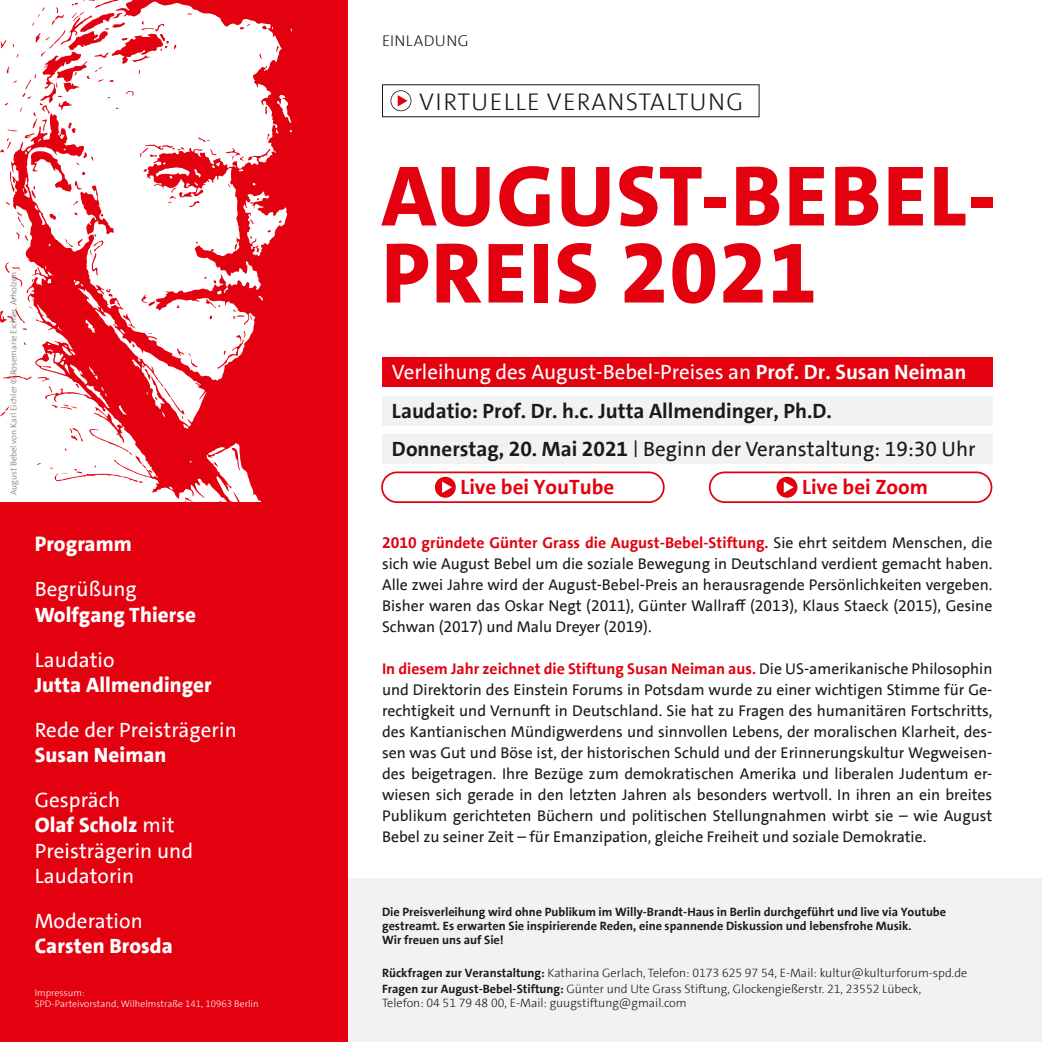
<style>
.page{position:relative;width:1042px;height:1042px;background:#fff}
.page>*{position:absolute;margin:0;border:0;box-sizing:border-box;transform-origin:0 0}
.t1{font:800 86.62px/77px "SPD The Sans";letter-spacing:.02em;color:#e3000f}
.t2{font:300 24.5px "SPD The Sans";letter-spacing:.05em;color:#1a1a18}
.t3{font:21px/25.2px "SPD The Sans";letter-spacing:.005em;color:#fff}
.t4{font:21px/38.1px "SPD The Sans";color:#1a1a18}
.t5{font:800 21px "SPD The Sans";letter-spacing:.005em;color:#fff}
.t6{font:700 21px "SPD The Sans";color:#1a1a18}
.t7{font:700 21px "SPD The Sans";color:#e3000f}
.t8{font:15.75px/21px "SPD The Sans";color:#1a1a18;text-align:justify}
.t9{font:300 15.75px "SPD The Sans";letter-spacing:.025em;color:#1a1a18}
.t10{font:300 12.25px/16.4px "SPD The Sans";color:#1a1a18}
.t11{font:700 12.25px/14px "SPD The Sans";color:#1a1a18}
.t12{font:300 9.62px/11.5px "SPD The Sans";letter-spacing:.005em;color:#fff}
.t13{font:300 8.75px "SPD The Sans";color:#6f6f6e}
.s1{font-weight:800}
.s2{font-weight:700}
.s3{font-size:16.8px}
.s4{font-weight:700;color:#e3000f}
</style>
<div class="page">
<svg style="left:37px;top:0;width:310px;height:502px;background:#e6212e"></svg>
<svg style="left:232px;top:448px;width:8px;height:22px"></svg>
<svg style="left:233px;top:491px;width:7px;height:11px"></svg>
<svg style="left:214px;top:462px;width:4px;height:5px"></svg>
<svg style="left:184px;top:497px;width:9px;height:5px"></svg>
<svg style="left:50px;top:428px;width:96px;height:55px"></svg>
<svg style="left:0;top:0;width:282px;height:419px"></svg>
<div style="left:346px;top:878px;width:696px;height:164px;background:#f2f2f2"></div>
<div style="left:0;top:502px;width:347px;height:540px;background:#e3000f"></div>
<div style="left:382px;top:396px;width:610px;height:29px;background:#f2f2f2"></div>
<div style="left:382px;top:357px;width:610px;height:30px;background:#e3000f"></div>
<div style="left:382px;top:434px;width:610px;height:30px;background:#f2f2f2"></div>
<div style="left:435px;top:477px;width:21px;height:21px;background:#e3000f;border-radius:50%"></div>
<svg style="left:442px;top:481px;width:10px;height:12px"></svg>
<div style="left:381px;top:471px;width:284px;height:32px;border:2px solid #e3000f;border-radius:15px"></div>
<div style="left:776px;top:477px;width:21px;height:21px;background:#e3000f;border-radius:50%"></div>
<svg style="left:784px;top:481px;width:9px;height:12px"></svg>
<div style="left:709px;top:471px;width:283px;height:32px;border:2px solid #e3000f;border-radius:15px"></div>
<svg style="left:390px;top:90px;width:21px;height:21px"></svg>
<p class="t13" style="left:8px;top:495px;width:225px;rotate:-90deg">August Bebel von Karl Eichler © Rosemarie Eichler, Arholzen</p>
<h3 class="t5" style="left:35px;top:531px;width:99px">Programm</h3>
<h3 class="t3" style="left:35px;top:577px;width:104px">Begrüßung</h3>
<h3 class="t5" style="left:35px;top:601px;width:163px">Wolfgang Thierse</h3>
<h3 class="t3" style="left:35px;top:647px;width:81px">Laudatio</h3>
<h3 class="t5" style="left:35px;top:671px;width:179px">Jutta Allmendinger</h3>
<h3 class="t3" style="left:35px;top:717px;width:204px">Rede der Preisträgerin</h3>
<h3 class="t5" style="left:35px;top:741px;width:133px">Susan Neiman</h3>
<h3 class="t3" style="left:35px;top:788px;width:160px">Gespräch<br><span class="s1">Olaf Scholz</span> mit<br>Preisträgerin und<br>Laudatorin</h3>
<h3 class="t3" style="left:35px;top:908px;width:110px">Moderation</h3>
<h3 class="t5" style="left:35px;top:932px;width:140px">Carsten Brosda</h3>
<p class="t12" style="left:35px;top:987px;width:225px">Impressum:<br>SPD-Parteivorstand, Wilhelmstraße 141, 10963 Berlin</p>
<p class="t9" style="left:382px;top:31px;width:88px">EINLADUNG</p>
<h2 class="t2" style="left:419px;top:86px;width:326px">VIRTUELLE VERANSTALTUNG</h2>
<h1 class="t1" style="left:381px;top:158px;width:616px">AUGUST-BEBEL-<br>PREIS 2021</h1>
<h3 class="t3" style="left:392px;top:360px;width:576px">Verleihung des August-Bebel-Preises an <span class="s2">Prof. Dr. Susan Neiman</span></h3>
<h3 class="t6" style="left:392px;top:397px;width:441px">Laudatio: Prof. Dr. h.c. Jutta Allmendinger, Ph.D.</h3>
<h3 class="t4" style="left:460px;top:430px;width:517px;text-indent:-68px"><span class="s2">Donnerstag, 20. Mai 2021</span> <span class="s3">|</span> Beginn der Veranstaltung: 19:30 Uhr<br><span class="s4">Live bei YouTube</span></h3>
<h3 class="t7" style="left:802px;top:474px;width:127px">Live bei Zoom</h3>
<p class="t8" style="left:382px;top:532px;width:612px"><span class="s4">2010 gründete Günter Grass die August-Bebel-Stiftung.</span> Sie ehrt seitdem Menschen, die sich wie August Bebel um die soziale Bewegung in Deutschland verdient gemacht haben.<br>Alle zwei Jahre wird der August-Bebel-Preis an herausragende Persönlichkeiten vergeben.<br>Bisher waren das Oskar Negt (2011), Günter Wallraff (2013), Klaus Staeck (2015), Gesine Schwan (2017) und Malu Dreyer (2019).</p>
<p class="t8" style="left:382px;top:658px;width:612px"><span class="s4">In diesem Jahr zeichnet die Stiftung Susan Neiman aus.</span> Die US-amerikanische Philosophin und Direktorin des Einstein Forums in Potsdam wurde zu einer wichtigen Stimme für Ge&shy;rechtigkeit und Vernunft in Deutschland. Sie hat zu Fragen des humanitären Fortschritts, des Kantianischen Mündigwerdens und sinnvollen Lebens, der moralischen Klarheit, des&shy;sen was Gut und Böse ist, der historischen Schuld und der Erinnerungskultur Wegweisen&shy;des beigetragen. Ihre Bezüge zum demokratischen Amerika und liberalen Judentum er&shy;wiesen sich gerade in den letzten Jahren als besonders wertvoll. In ihren an ein breites Publikum gerichteten Büchern und politischen Stellungnahmen wirbt sie – wie August Bebel zu seiner Zeit – für Emanzipation, gleiche Freiheit und soziale Demokratie.</p>
<p class="t11" style="left:382px;top:905px;width:565px">Die Preisverleihung wird ohne Publikum im Willy-Brandt-Haus in Berlin durchgeführt und live via Youtube gestreamt. Es erwarten Sie inspirierende Reden, eine spannende Diskussion und lebensfrohe Musik.<br>Wir freuen uns auf Sie!</p>
<p class="t10" style="left:382px;top:964px;width:587px"><span class="s2">Rückfragen zur Veranstaltung:</span> Katharina Gerlach, Telefon: 0173 625 97 54, E-Mail: kultur@kulturforum-spd.de<br><span class="s2">Fragen zur August-Bebel-Stiftung:</span> Günter und Ute Grass Stiftung, Glockengießerstr. 21, 23552 Lübeck,</p>
<p class="t10" style="left:382px;top:995px;width:306px">Telefon: 04 51 79 48 00, E-Mail: guugstiftung@gmail.com</p>
</div>
